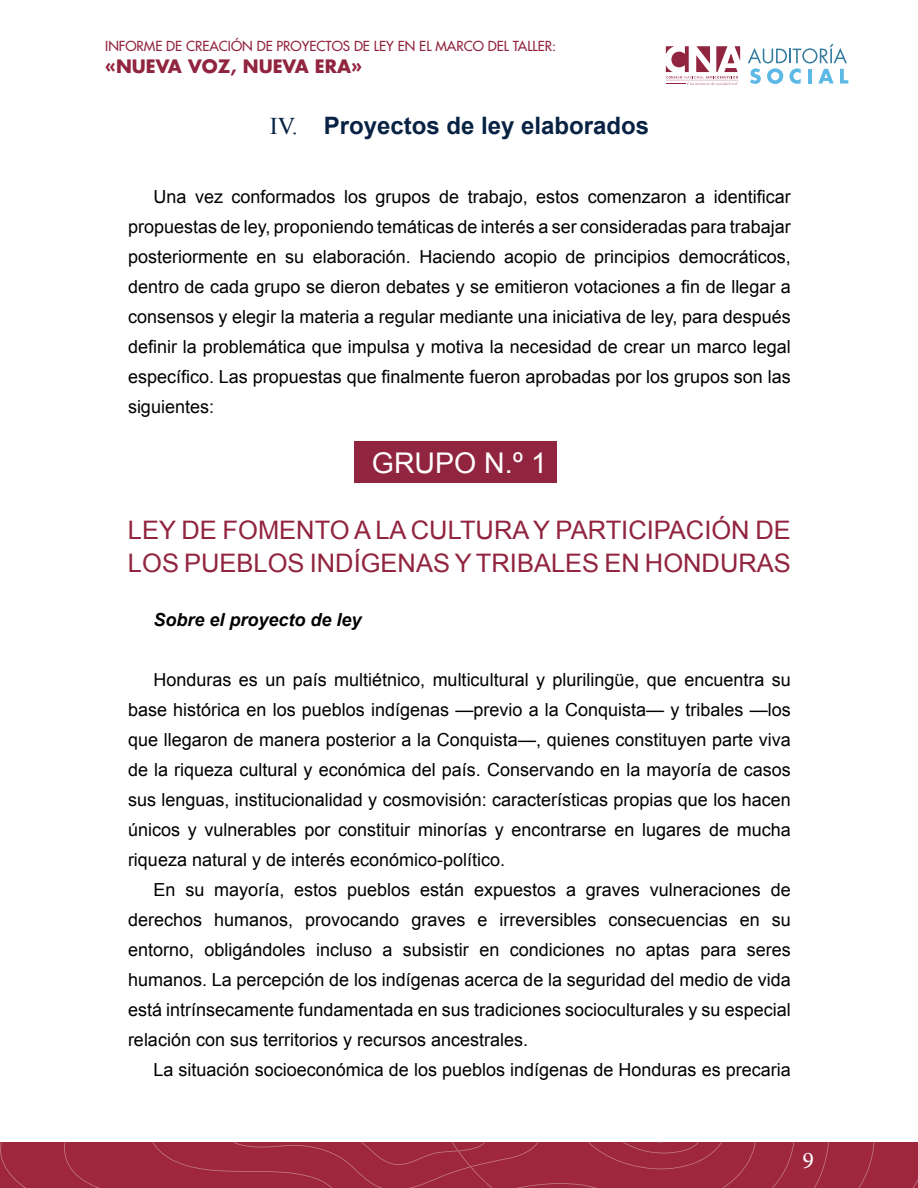
<style>
.page{position:relative;width:918px;height:1188px;background:#fff}
.page>*{position:absolute;margin:0;border:0;box-sizing:border-box;transform-origin:0 0}
.t1{font:28.5px "Arial";color:#fff}
.t2{font:25.5px/33px "Arial";color:#91243e}
.t3{font:700 24px "Arial";color:#082243}
.t4{font:24px "Minion Pro";color:#fff}
.t5{font:18px/30px "Arial";color:#000;text-align:justify}
.t6{font:italic 700 18px "Arial";color:#000}
.t7{font:700 18px "Futura Std";color:#91243e}
.t8{font:500 13.5px "Futura Std";color:#91243e}
.s1{font-family:"Times New Roman";font-weight:400}
</style>
<div class="page">
<div style="left:0;top:1142px;width:918px;height:46px;background:#9e263d"></div>
<div style="left:355px;top:441px;width:202px;height:41px;background:#91243e"></div>
<svg style="left:666px;top:46px;width:74px;height:39px"></svg>
<svg style="left:748px;top:44px;width:100px;height:40px"></svg>
<p class="t8" style="left:105px;top:38px;width:452px">INFORME DE CREACIÓN DE PROYECTOS DE LEY EN EL MARCO DEL TALLER:</p>
<p class="t7" style="left:105px;top:54px;width:258px">«NUEVA VOZ, NUEVA ERA»</p>
<h3 class="t3" style="left:270px;top:109px;width:381px"><span class="s1">IV.</span> Proyectos de ley elaborados</h3>
<p class="t5" style="left:128px;top:181px;width:664px;text-indent:26px">Una vez conformados los grupos de trabajo, estos comenzaron a identificar propuestas de ley, proponiendo temáticas de interés a ser consideradas para trabajar posteriormente en su elaboración. Haciendo acopio de principios democráticos, dentro de cada grupo se dieron debates y se emitieron votaciones a fin de llegar a consensos y elegir la materia a regular mediante una iniciativa de ley, para después definir la problemática que impulsa y motiva la necesidad de crear un marco legal específico. Las propuestas que finalmente fueron aprobadas por los grupos son las siguientes:</p>
<h1 class="t1" style="left:372px;top:444px;width:177px">GRUPO N.º 1</h1>
<h2 class="t2" style="left:128px;top:513px;width:664px">LEY DE FOMENTO A LA CULTURA Y PARTICIPACIÓN DE<br>LOS PUEBLOS INDÍGENAS Y TRIBALES EN HONDURAS</h2>
<p class="t6" style="left:154px;top:608px;width:210px">Sobre el proyecto de ley</p>
<p class="t5" style="left:128px;top:664px;width:664px;text-indent:26px">Honduras es un país multiétnico, multicultural y plurilingüe, que encuentra su base histórica en los pueblos indígenas —previo a la Conquista— y tribales —los que llegaron de manera posterior a la Conquista—, quienes constituyen parte viva de la riqueza cultural y económica del país. Conservando en la mayoría de casos sus lenguas, institucionalidad y cosmovisión: características propias que los hacen únicos y vulnerables por constituir minorías y encontrarse en lugares de mucha riqueza natural y de interés económico-político.</p>
<p class="t5" style="left:128px;top:874px;width:664px;text-indent:26px">En su mayoría, estos pueblos están expuestos a graves vulneraciones de derechos humanos, provocando graves e irreversibles consecuencias en su entorno, obligándoles incluso a subsistir en condiciones no aptas para seres humanos. La percepción de los indígenas acerca de la seguridad del medio de vida está intrínsecamente fundamentada en sus tradiciones socioculturales y su especial relación con sus territorios y recursos ancestrales.</p>
<p class="t5" style="left:154px;top:1054px;width:639px">La situación socioeconómica de los pueblos indígenas de Honduras es precaria</p>
<h3 class="t4" style="left:803px;top:1144px;width:13px">9</h3>
</div>
